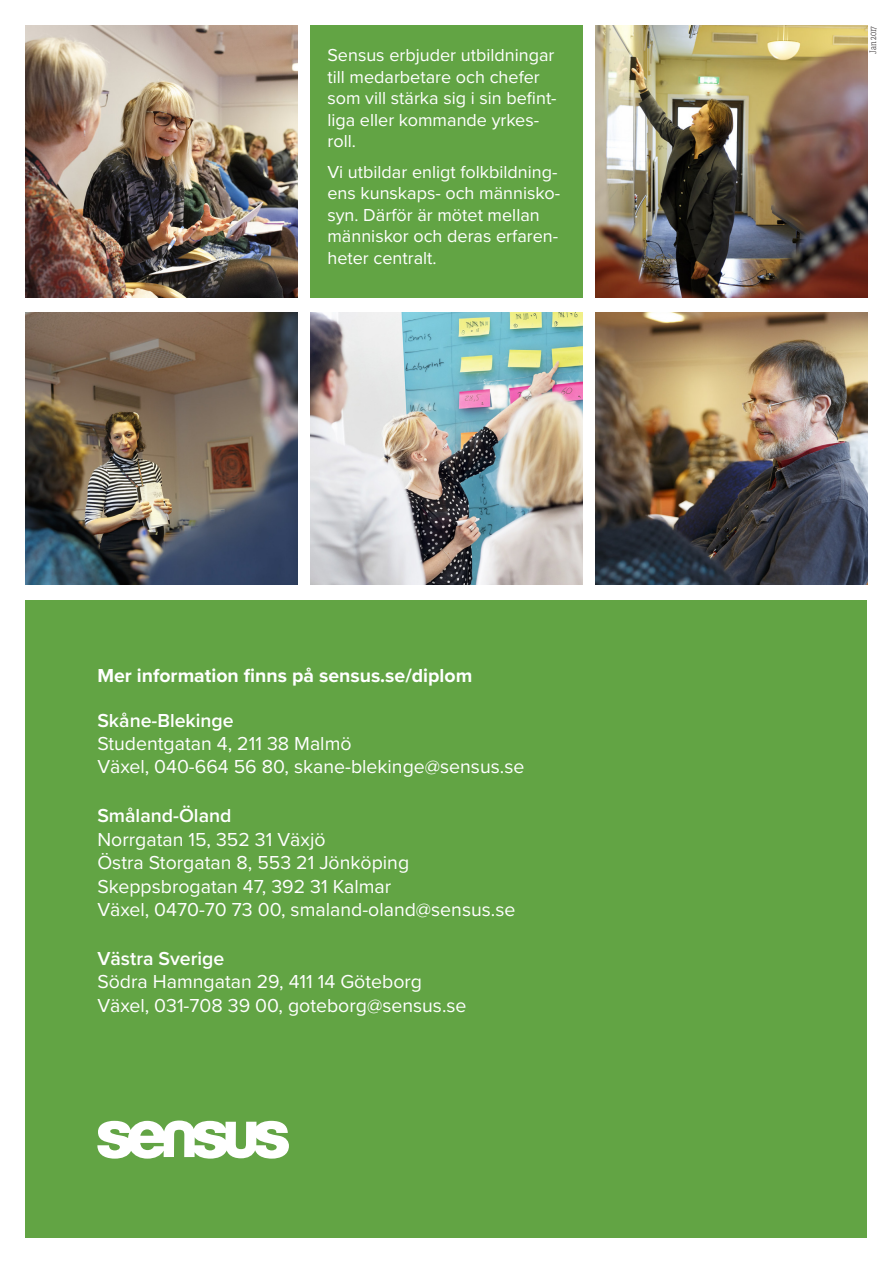
<style>
.page{position:relative;width:893px;height:1263px;background:#fff}
.page>*{position:absolute;margin:0;border:0;box-sizing:border-box;transform-origin:0 0}
.t1{font:19.5px "Proxima Nova";color:#fff}
.t2{font:600 19.5px "Proxima Nova";color:#fff}
.t3{font:700 19.5px "Proxima Nova";color:#fff}
.t4{font:18px/21.6px "Proxima Nova";color:#fff}
.t5{font:9px "Adelle Condensed Th";color:#231f20}
</style>
<div class="page">
<div style="left:26px;top:600px;width:841px;height:637px;background:#62a444"></div>
<svg style="left:97px;top:1120px;width:192px;height:38px"></svg>
<img style="left:26px;top:26px;width:272px;height:272px">
<img style="left:26px;top:313px;width:272px;height:272px">
<img style="left:595px;top:313px;width:272px;height:272px">
<img style="left:595px;top:26px;width:272px;height:272px">
<div style="left:310px;top:26px;width:273px;height:272px;background:#62a444"></div>
<img style="left:310px;top:313px;width:273px;height:272px">
<p class="t4" style="left:327px;top:43px;width:231px">Sensus erbjuder utbildningar till medarbetare och chefer som vill stärka sig i sin befint&shy;liga eller kommande yrkes&shy;roll.</p>
<p class="t4" style="left:327px;top:160px;width:234px">Vi utbildar enligt folkbildning&shy;ens kunskaps- och människo&shy;syn. Därför är mötet mellan människor och deras erfaren&shy;heter centralt.</p>
<p class="t3" style="left:97px;top:661px;width:376px">Mer information finns på sensus.se/diplom</p>
<p class="t2" style="left:97px;top:706px;width:138px">Skåne-Blekinge</p>
<p class="t1" style="left:97px;top:729px;width:256px">Studentgatan 4, 211 38 Malmö</p>
<p class="t1" style="left:97px;top:752px;width:428px">Växel, 040-664 56 80, skane-blekinge@sensus.se</p>
<p class="t2" style="left:97px;top:801px;width:136px">Småland-Öland</p>
<p class="t1" style="left:97px;top:825px;width:230px">Norrgatan 15, 352 31 Växjö</p>
<p class="t1" style="left:97px;top:848px;width:313px">Östra Storgatan 8, 553 21 Jönköping</p>
<p class="t1" style="left:97px;top:871px;width:295px">Skeppsbrogatan 47, 392 31 Kalmar</p>
<p class="t1" style="left:97px;top:895px;width:420px">Växel, 0470-70 73 00, smaland-oland@sensus.se</p>
<p class="t2" style="left:97px;top:944px;width:128px">Västra Sverige</p>
<p class="t1" style="left:97px;top:967px;width:326px">Södra Hamngatan 29, 411 14 Göteborg</p>
<p class="t1" style="left:97px;top:991px;width:371px">Växel, 031-708 39 00, goteborg@sensus.se</p>
<p class="t5" style="left:867px;top:54px;width:29px;rotate:-90deg">Jan 2017</p>
</div>
